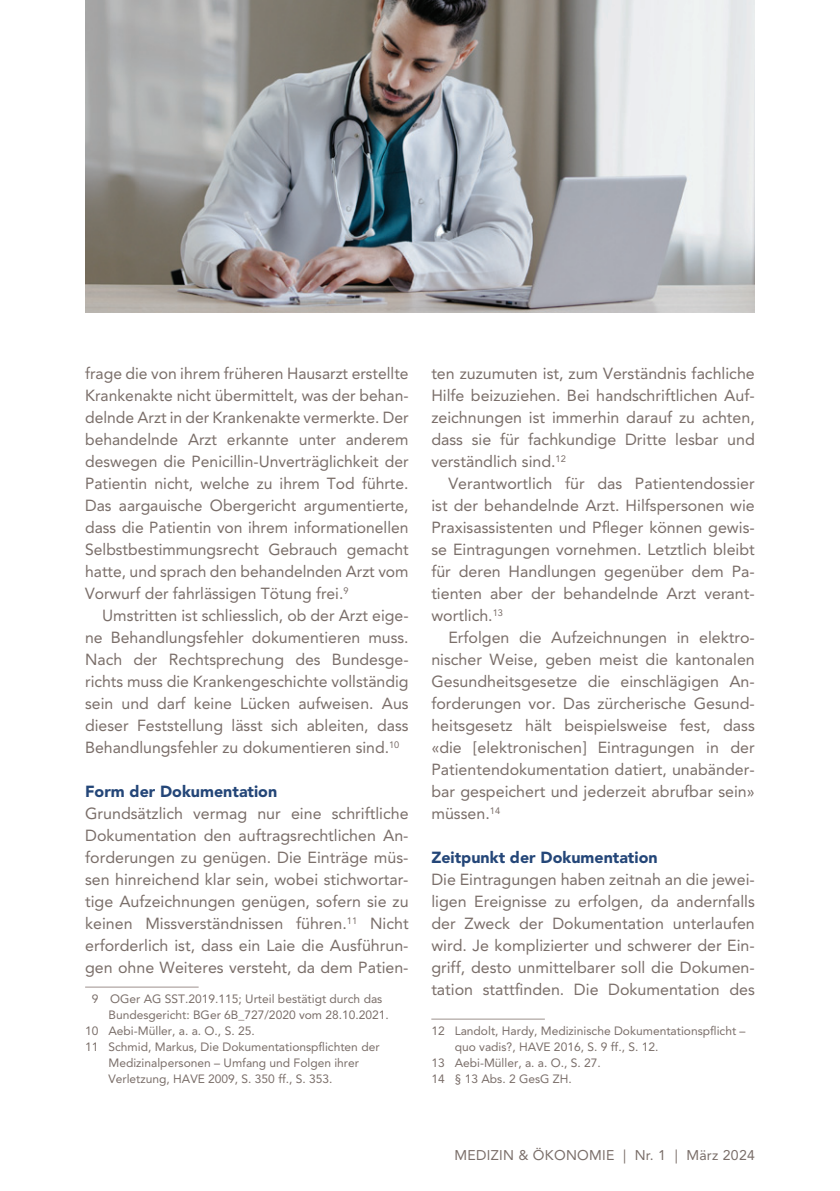
<style>
.page{position:relative;width:840px;height:1191px;background:#fff}
.page>*{position:absolute;margin:0;border:0;box-sizing:border-box;transform-origin:0 0}
.t1{font:16px/22px "Avenir LT Std";color:#7a6e69;text-align:justify}
.t2{font:900 16px "Avenir LT Std";color:#244678}
.t3{font:14px "Avenir LT Std";letter-spacing:.02em;color:#7a6e69}
.t4{font:12px "Avenir LT Std";color:#7a6e69}
</style>
<div class="page">
<hr style="left:85px;top:986px;width:113px;height:1px;background:#9d918d">
<hr style="left:431px;top:1018px;width:113px;height:1px;background:#9d918d">
<img style="left:85px;top:0;width:669px;height:312px">
<p class="t1" style="left:85px;top:362px;width:325px">frage die von ihrem früheren Hausarzt erstellte Krankenakte nicht übermittelt, was der behan&shy;delnde Arzt in der Krankenakte vermerkte. Der behandelnde Arzt erkannte unter anderem deswegen die Penicillin-Unverträglichkeit der Patientin nicht, welche zu ihrem Tod führte.<br>Das aargauische Obergericht argumentierte, dass die Patientin von ihrem informationellen Selbstbestimmungsrecht Gebrauch gemacht hatte, und sprach den behandelnden Arzt vom Vorwurf der fahrlässigen Tötung frei.<sup>9</sup></p>
<p class="t1" style="left:85px;top:604px;width:325px;text-indent:17px">Umstritten ist schliesslich, ob der Arzt eige&shy;ne Behandlungsfehler dokumentieren muss.<br>Nach der Rechtsprechung des Bundesge&shy;richts muss die Krankengeschichte vollständig sein und darf keine Lücken aufweisen. Aus dieser Feststellung lässt sich ableiten, dass Behandlungsfehler zu dokumentieren sind.<sup>10</sup></p>
<p class="t2" style="left:85px;top:781px;width:193px">Form der Dokumentation</p>
<p class="t1" style="left:85px;top:802px;width:325px">Grundsätzlich vermag nur eine schriftliche Dokumentation den auftragsrechtlichen An&shy;forderungen zu genügen. Die Einträge müs&shy;sen hinreichend klar sein, wobei stichwortar&shy;tige Aufzeichnungen genügen, sofern sie zu keinen Missverständnissen führen.<sup>11</sup> Nicht erforderlich ist, dass ein Laie die Ausführun&shy;gen ohne Weiteres versteht, da dem Patien-</p>
<p class="t4" style="left:92px;top:992px;width:292px">9 OGer AG SST.2019.115; Urteil bestätigt durch das</p>
<p class="t4" style="left:108px;top:1008px;width:282px">Bundesgericht: BGer 6B_727/2020 vom 28.10.2021.</p>
<p class="t4" style="left:85px;top:1024px;width:171px">10 Aebi-Müller, a. a. O., S. 25.</p>
<p class="t4" style="left:85px;top:1040px;width:296px">11 Schmid, Markus, Die Dokumentationspflichten der</p>
<p class="t4" style="left:108px;top:1056px;width:252px">Medizinalpersonen – Umfang und Folgen ihrer</p>
<p class="t4" style="left:108px;top:1072px;width:225px">Verletzung, HAVE 2009, S. 350 ff., S. 353.</p>
<p class="t1" style="left:431px;top:362px;width:325px">ten zuzumuten ist, zum Verständnis fachliche H ilfe beizuziehen. Bei handschriftlichen Auf&shy;zeichnungen ist immerhin darauf zu achten, dass sie für fachkundige Dritte lesbar und verständlich sind.<sup>12</sup></p>
<p class="t1" style="left:431px;top:472px;width:325px;text-indent:17px">Verantwortlich für das Patientendossier ist der behandelnde Arzt. H ilfspersonen wie Praxisassistenten und Pfleger können gewis&shy;se Eintragungen vornehmen. Letztlich bleibt für deren Handlungen gegenüber dem Pa&shy;tienten aber der behandelnde Arzt verant&shy;wortlich.<sup>13</sup></p>
<p class="t1" style="left:431px;top:626px;width:325px;text-indent:17px">Erfolgen die Aufzeichnungen in elektro&shy;nischer Weise, geben meist die kantonalen Gesundheitsgesetze die einschlägigen An&shy;forderungen vor. Das zürcherische Gesund&shy;heitsgesetz hält beispielsweise fest, dass «die [elektronischen] Eintragungen in der Patientendokumentation datiert, unabänder&shy;bar gespeichert und jederzeit abrufbar sein» müssen.<sup>14</sup></p>
<p class="t2" style="left:431px;top:847px;width:228px">Zeitpunkt der Dokumentation</p>
<p class="t1" style="left:431px;top:868px;width:325px">Die Eintragungen haben zeitnah an die jewei&shy;ligen Ereignisse zu erfolgen, da andernfalls der Zweck der Dokumentation unterlaufen wird. Je komplizierter und schwerer der Ein&shy;griff, desto unmittelbarer soll die Dokumen&shy;tation stattfinden. Die Dokumentation des</p>
<p class="t4" style="left:431px;top:1024px;width:315px">12 Landolt, H ardy, Medizinische Dokumentationspflicht –</p>
<p class="t4" style="left:454px;top:1040px;width:205px">quo vadis?, HAVE 2016, S. 9 ff., S. 12.</p>
<p class="t4" style="left:431px;top:1056px;width:171px">13 Aebi-Müller, a. a. O., S. 27.</p>
<p class="t4" style="left:431px;top:1072px;width:142px">14 § 13 Abs. 2 GesG ZH .</p>
<p class="t3" style="left:454px;top:1146px;width:301px">MEDIZIN &amp; ÖKONOMIE | Nr. 1 | März 2024</p>
</div>
